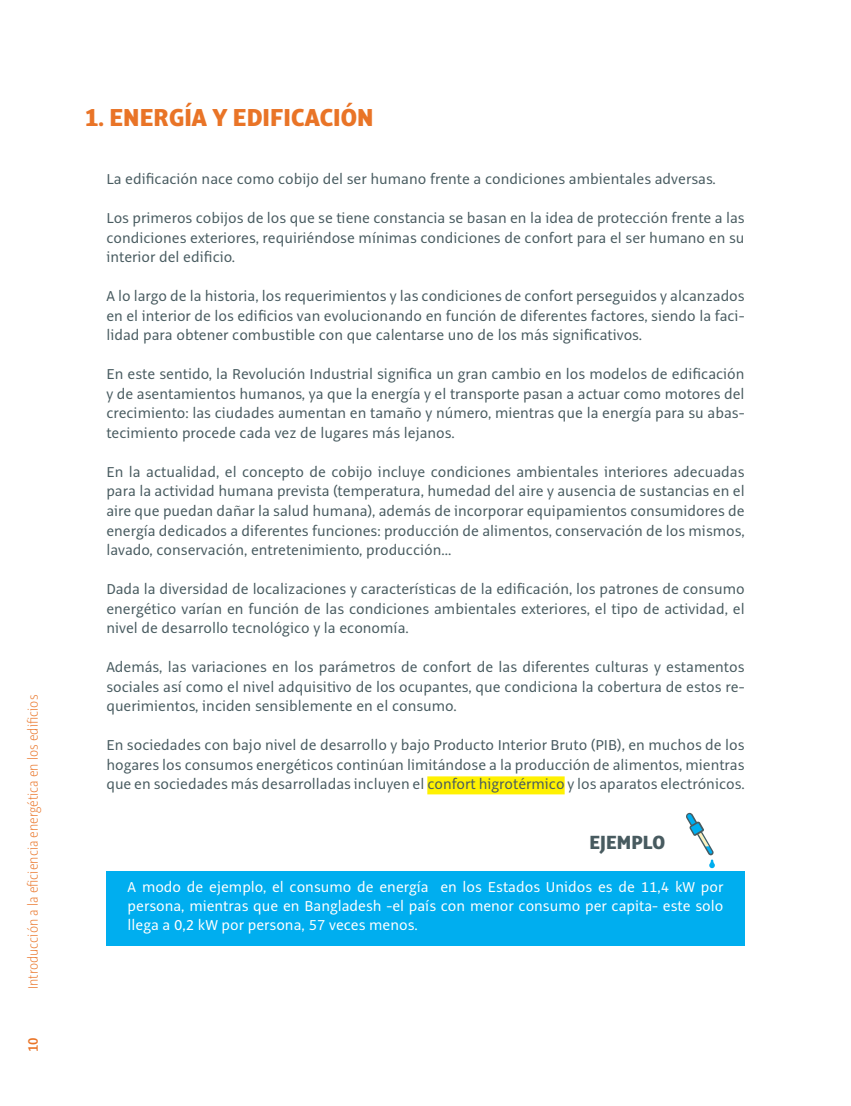
<style>
.page{position:relative;width:851px;height:1106px;background:#fff}
.page>*{position:absolute;margin:0;border:0;box-sizing:border-box;transform-origin:0 0}
.t1{font:800 27px "Alto Pro Con";color:#e97427}
.t2{font:800 21px "Alto Pro Con";color:#485b60}
.t3{font:15.75px/19.5px "Alto Pro";color:#485b60;text-align:justify}
.t4{font:15.75px/18.9px "Alto Pro";color:#fff;text-align:justify}
.t5{font:200 15px "Alto Pro Con";color:#e97427}
.t6{font:600 15px "Alto Pro Con";color:#e97427}
</style>
<div class="page">
<svg style="left:686px;top:812px;width:28px;height:56px"></svg>
<div style="left:106px;top:871px;width:638px;height:74px;background:#00aeef"></div>
<div style="left:427px;top:776px;width:137px;height:18px;background:#fff101"></div>
<p class="t5" style="left:24px;top:989px;width:296px;rotate:-90deg">Introducción a la eficiencia energética en los edificios</p>
<p class="t6" style="left:24px;top:1051px;width:16px;rotate:-90deg">10</p>
<h1 class="t1" style="left:85px;top:101px;width:290px">1. ENERGÍA Y EDIFICACIÓN</h1>
<p class="t3" style="left:106px;top:170px;width:611px">La edificación nace como cobijo del ser humano frente a condiciones ambientales adversas.</p>
<p class="t3" style="left:106px;top:209px;width:639px">Los primeros cobijos de los que se tiene constancia se basan en la idea de protección frente a las condiciones exteriores, requiriéndose mínimas condiciones de confort para el ser humano en su interior del edificio.</p>
<p class="t3" style="left:106px;top:287px;width:639px">A lo largo de la historia, los requerimientos y las condiciones de confort perseguidos y alcanzados en el interior de los edificios van evolucionando en función de diferentes factores, siendo la faci&shy;lidad para obtener combustible con que calentarse uno de los más significativos.</p>
<p class="t3" style="left:106px;top:365px;width:639px">En este sentido, la Revolución Industrial significa un gran cambio en los modelos de edificación y de asentamientos humanos, ya que la energía y el transporte pasan a actuar como motores del crecimiento: las ciudades aumentan en tamaño y número, mientras que la energía para su abas&shy;tecimiento procede cada vez de lugares más lejanos.</p>
<p class="t3" style="left:106px;top:462px;width:639px">En la actualidad, el concepto de cobijo incluye condiciones ambientales interiores adecuadas para la actividad humana prevista (temperatura, humedad del aire y ausencia de sustancias en el aire que puedan dañar la salud humana), además de incorporar equipamientos consumidores de energía dedicados a diferentes funciones: producción de alimentos, conservación de los mismos, lavado, conservación, entretenimiento, producción...</p>
<p class="t3" style="left:106px;top:579px;width:639px">Dada la diversidad de localizaciones y características de la edificación, los patrones de consumo energético varían en función de las condiciones ambientales exteriores, el tipo de actividad, el nivel de desarrollo tecnológico y la economía.</p>
<p class="t3" style="left:106px;top:657px;width:639px">Además, las variaciones en los parámetros de confort de las diferentes culturas y estamentos sociales así como el nivel adquisitivo de los ocupantes, que condiciona la cobertura de estos re&shy;querimientos, inciden sensiblemente en el consumo.</p>
<p class="t3" style="left:106px;top:735px;width:639px">En sociedades con bajo nivel de desarrollo y bajo Producto Interior Bruto (PIB), en muchos de los hogares los consumos energéticos continúan limitándose a la producción de alimentos, mientras que en sociedades más desarrolladas incluyen el confort higrotérmico y los aparatos electrónicos.</p>
<p class="t2" style="left:589px;top:828px;width:77px">EJEMPLO</p>
<p class="t4" style="left:128px;top:877px;width:597px">A modo de ejemplo, el consumo de energía en los Estados Unidos es de 11,4 kW por persona, mientras que en Bangladesh -el país con menor consumo per capita- este solo llega a 0,2 kW por persona, 57 veces menos.</p>
</div>
